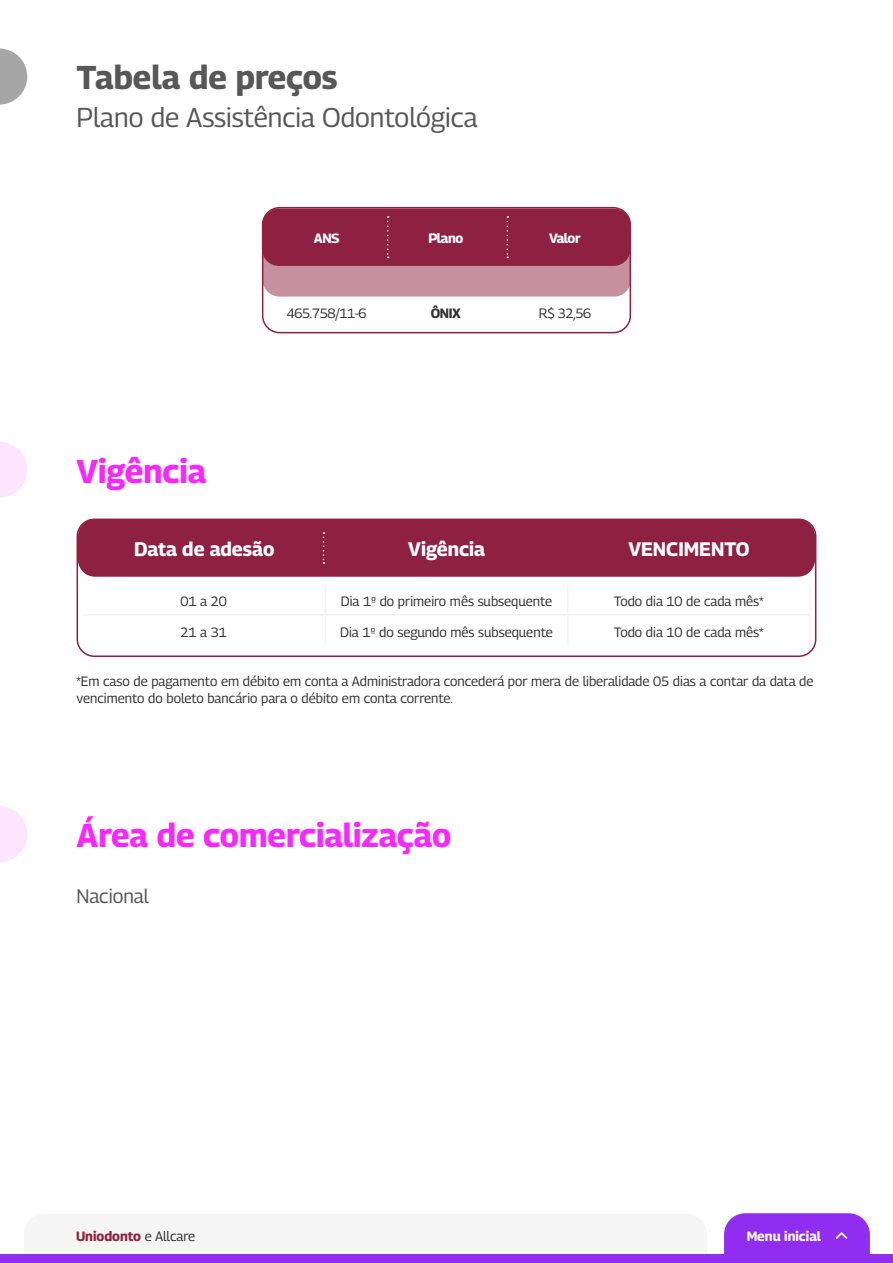
<style>
.page{position:relative;width:893px;height:1263px;background:#fff}
.page>*{position:absolute;margin:0;border:0;box-sizing:border-box;transform-origin:0 0}
.t1{font:700 33px "Georama";color:#f826ff}
.t2{font:700 33px "Georama";color:#575757}
.t3{font:27px "Georama";color:#575757}
.t4{font:700 19.5px "Georama";color:#fff}
.t5{font:19.5px "Georama";letter-spacing:-.005em;color:#575757}
.t6{font:13.5px/16.2px "Georama";color:#333}
.t7{font:700 13.5px "Georama";color:#8e2140}
.t8{font:700 13.5px "Georama";letter-spacing:-.025em;color:#fff}
.t9{font:700 13.5px "Georama";color:#fff}
.t10{font:700 13.5px "Georama";color:#333}
.s1{font-weight:400;color:#333}
</style>
<div class="page">
<svg style="left:0;top:48px;width:27px;height:57px"></svg>
<div style="left:263px;top:212px;width:368px;height:85px;background:#c690a0;border-radius:17px"></div>
<div style="left:262px;top:208px;width:369px;height:58px;background:#8e2141;border-radius:17px"></div>
<svg style="left:507px;top:216px;width:1px;height:42px"></svg>
<svg style="left:387px;top:216px;width:2px;height:42px"></svg>
<div style="left:262px;top:207px;width:369px;height:126px;border:2px solid #8e2140;border-radius:17px"></div>
<svg style="left:0;top:442px;width:27px;height:56px"></svg>
<div style="left:78px;top:519px;width:737px;height:58px;background:#8e2141;border-radius:17px"></div>
<hr style="left:83px;top:614px;width:242px;height:1px;background:#f3f3f2">
<hr style="left:325px;top:614px;width:242px;height:1px;background:#f3f3f2">
<svg style="left:325px;top:585px;width:1px;height:59px"></svg>
<hr style="left:809px;top:585px;width:2px;height:29px;background:#f3f3f2">
<hr style="left:567px;top:614px;width:244px;height:1px;background:#f3f3f2">
<svg style="left:567px;top:585px;width:1px;height:59px"></svg>
<hr style="left:809px;top:615px;width:2px;height:29px;background:#f3f3f2">
<svg style="left:323px;top:532px;width:1px;height:32px"></svg>
<div style="left:77px;top:518px;width:739px;height:139px;border:2px solid #8e2141;border-radius:17px"></div>
<svg style="left:0;top:806px;width:27px;height:56px"></svg>
<div style="left:0;top:1254px;width:893px;height:9px;background:#912cf1"></div>
<svg style="left:724px;top:1213px;width:146px;height:41px;background:#9535f1"></svg>
<h1 class="t2" style="left:77px;top:54px;width:262px">Tabela de preços</h1>
<h2 class="t3" style="left:77px;top:98px;width:403px">Plano de Assistência Odontológica</h2>
<p class="t8" style="left:314px;top:229px;width:27px">ANS</p>
<p class="t8" style="left:428px;top:229px;width:36px">Plano</p>
<p class="t8" style="left:549px;top:229px;width:33px">Valor</p>
<h1 class="t1" style="left:77px;top:447px;width:131px">Vigência</h1>
<p class="t6" style="left:287px;top:304px;width:81px">465.758/11-6</p>
<p class="t10" style="left:431px;top:303px;width:31px">ÔNIX</p>
<p class="t6" style="left:539px;top:304px;width:54px">R$ 32,56</p>
<h3 class="t4" style="left:134px;top:535px;width:142px">Data de adesão</h3>
<h3 class="t4" style="left:408px;top:535px;width:78px">Vigência</h3>
<h3 class="t4" style="left:628px;top:535px;width:123px">VENCIMENTO</h3>
<p class="t6" style="left:181px;top:593px;width:48px">01 a 20</p>
<p class="t6" style="left:341px;top:593px;width:213px">Dia 1º do primeiro mês subsequente</p>
<p class="t6" style="left:614px;top:593px;width:151px">Todo dia 10 de cada mês*</p>
<p class="t6" style="left:181px;top:623px;width:48px">21 a 31</p>
<p class="t6" style="left:340px;top:623px;width:214px">Dia 1º do segundo mês subsequente</p>
<p class="t6" style="left:614px;top:623px;width:151px">Todo dia 10 de cada mês*</p>
<p class="t6" style="left:77px;top:673px;width:738px">*Em caso de pagamento em débito em conta a Administradora concederá por mera de liberalidade 05 dias a contar da data de vencimento do boleto bancário para o débito em conta corrente.</p>
<h1 class="t1" style="left:77px;top:811px;width:376px">Área de comercialização</h1>
<h3 class="t5" style="left:77px;top:882px;width:74px">Nacional</h3>
<p class="t7" style="left:76px;top:1226px;width:121px">Uniodonto <span class="s1">e Allcare</span></p>
<p class="t9" style="left:747px;top:1226px;width:76px">Menu inicial</p>
</div>
